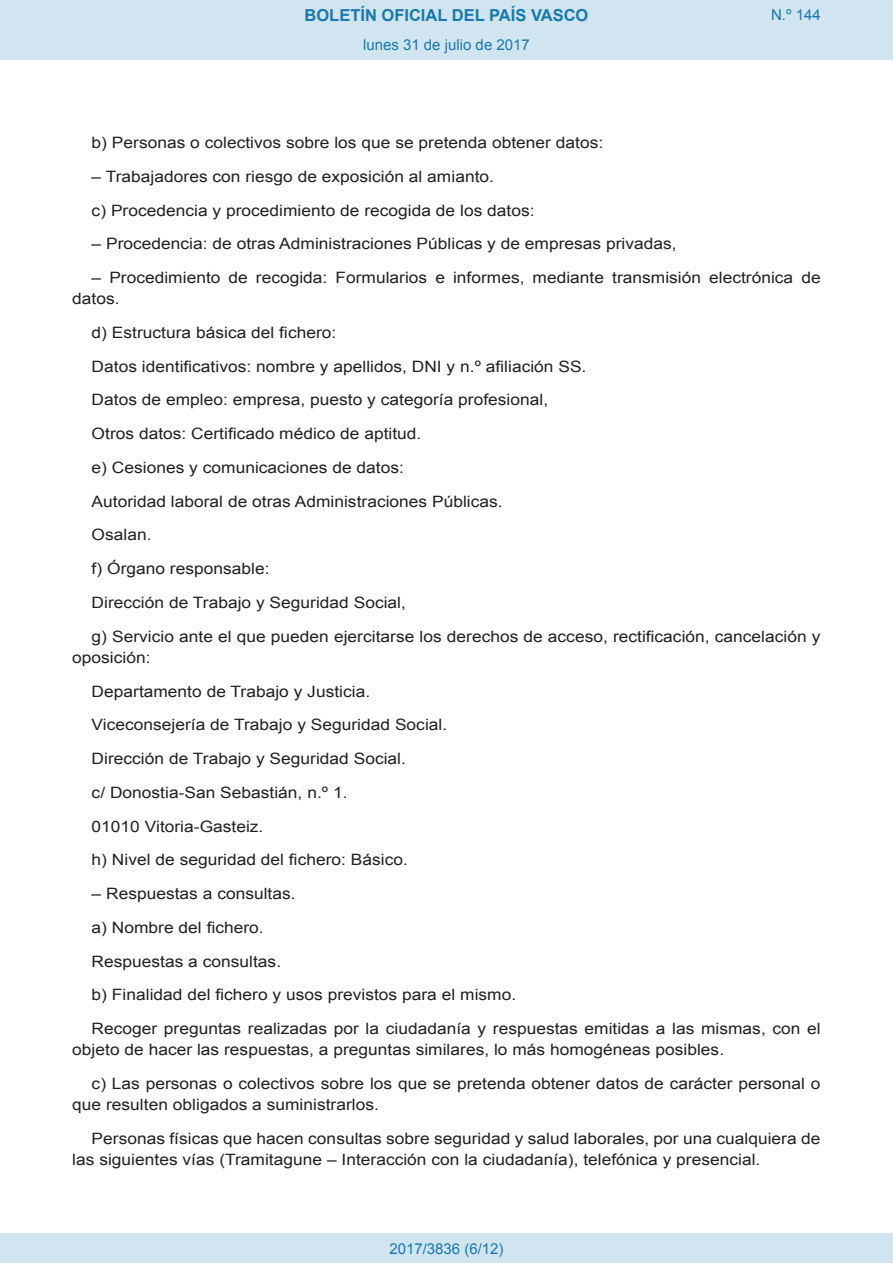
<style>
.page{position:relative;width:893px;height:1263px;background:#fff}
.page>*{position:absolute;margin:0;border:0;box-sizing:border-box;transform-origin:0 0}
.t1{font:700 16.5px "Arial";color:#1879ad}
.BOPVDetalle{font:15.6px/21px "Arial";color:#231f20;scale:1.11 1}
.Paginacion_Centro{font:15px "Arial";color:#1879ad}
</style>
<div class="page">
<div style="left:0;top:0;width:893px;height:60px;background:#d0e5f0"></div>
<div style="left:0;top:1233px;width:893px;height:30px;background:#d0e5f0"></div>
<p class="t1" style="left:305px;top:4px;width:285px">BOLETÍN OFICIAL DEL PAÍS VASCO</p>
<p class="Paginacion_Centro" style="left:363px;top:35px;width:168px">lunes 31 de julio de 2017</p>
<p class="Paginacion_Centro" style="left:771px;top:5px;width:51px">N.º 144</p>
<p class="BOPVDetalle" style="left:92px;top:132px;width:462px">b) Personas o colectivos sobre los que se pretenda obtener datos:</p>
<p class="BOPVDetalle" style="left:92px;top:166px;width:364px">– Trabajadores con riesgo de exposición al amianto.</p>
<p class="BOPVDetalle" style="left:92px;top:200px;width:401px">c) Procedencia y procedimiento de recogida de los datos:</p>
<p class="BOPVDetalle" style="left:92px;top:234px;width:529px">– Procedencia: de otras Administraciones Públicas y de empresas privadas,</p>
<p class="BOPVDetalle" style="left:72px;top:267px;width:676px;text-indent:19px">– Procedimiento de recogida: Formularios e informes, mediante transmisión electrónica de datos.</p>
<p class="BOPVDetalle" style="left:92px;top:322px;width:222px">d) Estructura básica del fichero:</p>
<p class="BOPVDetalle" style="left:92px;top:356px;width:447px">Datos identificativos: nombre y apellidos, DNI y n.º afiliación SS.</p>
<p class="BOPVDetalle" style="left:92px;top:390px;width:413px">Datos de empleo: empresa, puesto y categoría profesional,</p>
<p class="BOPVDetalle" style="left:92px;top:423px;width:299px">Otros datos: Certificado médico de aptitud.</p>
<p class="BOPVDetalle" style="left:92px;top:457px;width:283px">e) Cesiones y comunicaciones de datos:</p>
<p class="BOPVDetalle" style="left:92px;top:491px;width:372px">Autoridad laboral de otras Administraciones Públicas.</p>
<p class="BOPVDetalle" style="left:92px;top:525px;width:55px">Osalan.</p>
<p class="BOPVDetalle" style="left:92px;top:558px;width:162px">f) Órgano responsable:</p>
<p class="BOPVDetalle" style="left:92px;top:592px;width:285px">Dirección de Trabajo y Seguridad Social,</p>
<p class="BOPVDetalle" style="left:72px;top:626px;width:676px;text-indent:19px">g) Servicio ante el que pueden ejercitarse los derechos de acceso, rectificación, cancelación y oposición:</p>
<p class="BOPVDetalle" style="left:92px;top:681px;width:252px">Departamento de Trabajo y Justicia.</p>
<p class="BOPVDetalle" style="left:92px;top:714px;width:322px">Viceconsejería de Trabajo y Seguridad Social.</p>
<p class="BOPVDetalle" style="left:92px;top:748px;width:285px">Dirección de Trabajo y Seguridad Social.</p>
<p class="BOPVDetalle" style="left:92px;top:782px;width:232px">c/ Donostia-San Sebastián, n.º 1.</p>
<p class="BOPVDetalle" style="left:92px;top:816px;width:156px">01010 Vitoria-Gasteiz.</p>
<p class="BOPVDetalle" style="left:92px;top:849px;width:286px">h) Nivel de seguridad del fichero: Básico.</p>
<p class="BOPVDetalle" style="left:92px;top:883px;width:185px">– Respuestas a consultas.</p>
<p class="BOPVDetalle" style="left:92px;top:917px;width:157px">a) Nombre del fichero.</p>
<p class="BOPVDetalle" style="left:92px;top:951px;width:172px">Respuestas a consultas.</p>
<p class="BOPVDetalle" style="left:92px;top:984px;width:384px">b) Finalidad del fichero y usos previstos para el mismo.</p>
<p class="BOPVDetalle" style="left:72px;top:1018px;width:676px;text-indent:19px">Recoger preguntas realizadas por la ciudadanía y respuestas emitidas a las mismas, con el objeto de hacer las respuestas, a preguntas similares, lo más homogéneas posibles.</p>
<p class="BOPVDetalle" style="left:72px;top:1073px;width:676px;text-indent:19px">c) Las personas o colectivos sobre los que se pretenda obtener datos de carácter personal o que resulten obligados a suministrarlos.</p>
<p class="BOPVDetalle" style="left:72px;top:1128px;width:675px;text-indent:19px">Personas físicas que hacen consultas sobre seguridad y salud laborales, por una cualquiera de las siguientes vías (Tramitagune – Interacción con la ciudadanía), telefónica y presencial.</p>
<p class="Paginacion_Centro" style="left:389px;top:1238px;width:116px">2017/3836 (6/12)</p>
</div>
